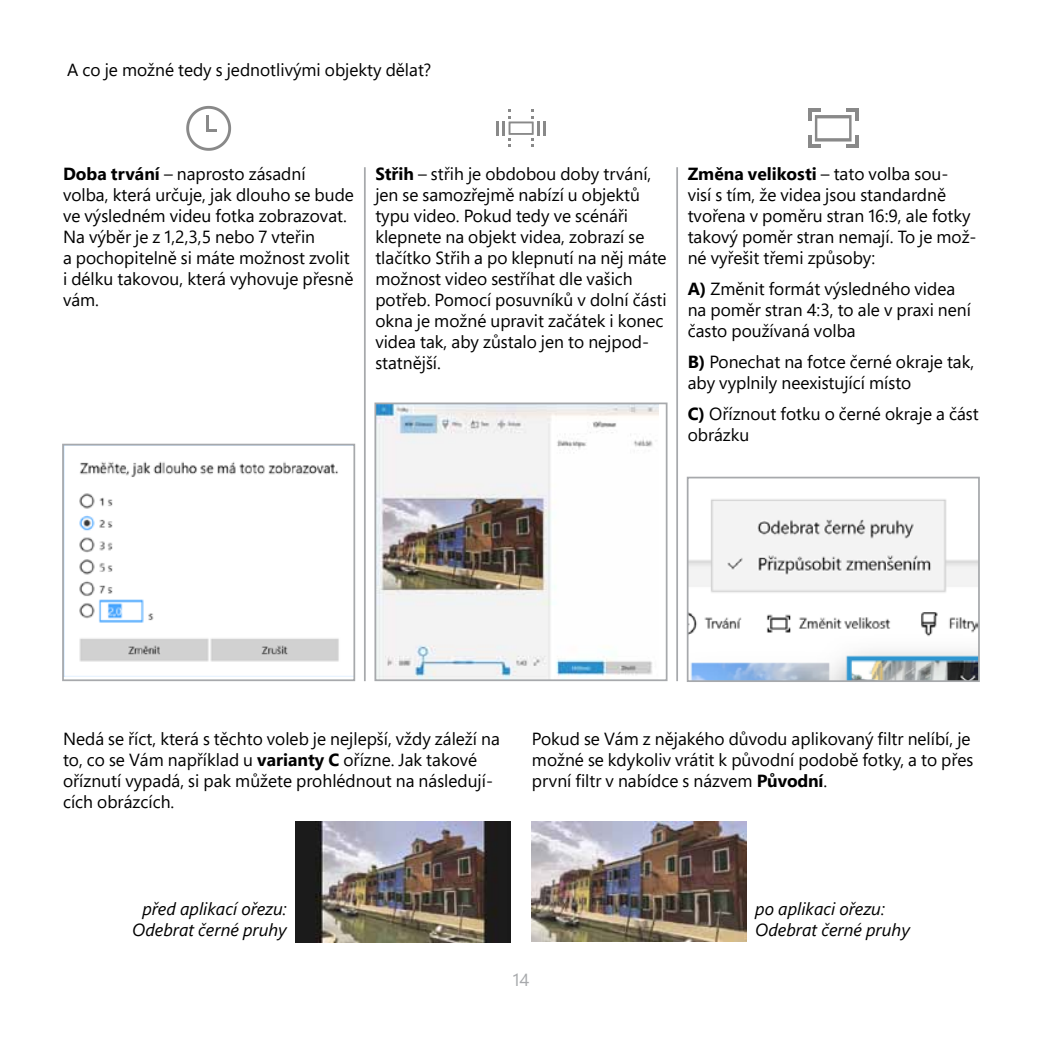
<style>
.page{position:relative;width:1042px;height:1042px;background:#fff}
.page>*{position:absolute;margin:0;border:0;box-sizing:border-box;transform-origin:0 0}
.t1{font:17.5px/21px "Segoe Pro";color:#000}
.t2{font:italic 17.5px/21px "Segoe Pro";color:#000;text-align:center}
.t3{font:17.5px "Segoe Pro";color:#a7a9ac}
.s1{font-weight:700}
</style>
<div class="page">
<hr style="left:364px;top:167px;width:2px;height:514px;background:#a7a9ac">
<hr style="left:676px;top:167px;width:2px;height:514px;background:#a7a9ac">
<svg style="left:186px;top:106px;width:45px;height:45px"></svg>
<hr style="left:502px;top:121px;width:3px;height:15px;background:#898989">
<hr style="left:496px;top:121px;width:3px;height:15px;background:#898989">
<hr style="left:543px;top:121px;width:3px;height:15px;background:#898989">
<hr style="left:537px;top:121px;width:3px;height:15px;background:#898989">
<svg style="left:508px;top:138px;width:3px;height:9px"></svg>
<svg style="left:531px;top:138px;width:3px;height:9px"></svg>
<svg style="left:508px;top:109px;width:3px;height:10px"></svg>
<svg style="left:531px;top:109px;width:3px;height:10px"></svg>
<div style="left:509px;top:122px;width:24px;height:13px;border:2px solid #898989"></div>
<svg style="left:808px;top:109px;width:50px;height:39px"></svg>
<img style="left:79px;top:461px;width:260px;height:201px">
<div style="left:62px;top:444px;width:293px;height:237px;border:2px solid #a7a9ac"></div>
<img style="left:377px;top:405px;width:282px;height:273px">
<div style="left:374px;top:402px;width:293px;height:279px;border:2px solid #a7a9ac"></div>
<img style="left:690px;top:499px;width:287px;height:180px">
<div style="left:687px;top:477px;width:293px;height:205px;border:2px solid #a7a9ac"></div>
<img style="left:296px;top:822px;width:214px;height:121px">
<img style="left:532px;top:822px;width:215px;height:120px">
<p class="t1" style="left:67px;top:59px;width:366px">A co je možné tedy s jednotlivými objekty dělat?</p>
<p class="t1" style="left:63px;top:163px;width:292px"><span class="s1">Doba trvání</span> – naprosto zásadní volba, která určuje, jak dlouho se bude ve výsledném videu fotka zobrazovat.<br>Na výběr je z 1,2,3,5 nebo 7 vteřin<br>a pochopitelně si máte možnost zvolit i délku takovou, která vyhovuje přesně vám.</p>
<p class="t1" style="left:375px;top:163px;width:293px"><span class="s1">Střih</span> – střih je obdobou doby trvání, jen se samozřejmě nabízí u objektů typu video. Pokud tedy ve scénáři klepnete na objekt videa, zobrazí se tlačítko Střih a po klepnutí na něj máte možnost video sestříhat dle vašich potřeb. Pomocí posuvníků v dolní části okna je možné upravit začátek i konec videa tak, aby zůstalo jen to nejpod&shy;statnější.</p>
<p class="t1" style="left:688px;top:163px;width:290px"><span class="s1">Změna velikosti</span> – tato volba sou-<br>visí s tím, že videa jsou standardně tvořena v poměru stran 16:9, ale fotky takový poměr stran nemají. To je mož&shy;né vyřešit třemi způsoby:</p>
<p class="t1" style="left:688px;top:278px;width:285px"><span class="s1">A)</span> Změnit formát výsledného videa na poměr stran 4:3, to ale v praxi není často používaná volba</p>
<p class="t1" style="left:688px;top:351px;width:288px"><span class="s1">B)</span> Ponechat na fotce černé okraje tak, aby vyplnily neexistující místo</p>
<p class="t1" style="left:688px;top:403px;width:292px"><span class="s1">C)</span> Oříznout fotku o černé okraje a část obrázku</p>
<p class="t1" style="left:63px;top:728px;width:438px">Nedá se říct, která s těchto voleb je nejlepší, vždy záleží na to, co se Vám například u <span class="s1">varianty C</span> ořízne. Jak takové oříznutí vypadá, si pak můžete prohlédnout na následují&shy;cích obrázcích.</p>
<p class="t1" style="left:532px;top:728px;width:443px">Pokud se Vám z nějakého důvodu aplikovaný filtr nelíbí, je možné se kdykoliv vrátit k původní podobě fotky, a to přes první filtr v nabídce s názvem <span class="s1">Původní</span>.</p>
<p class="t2" style="left:132px;top:897px;width:156px">před aplikací ořezu:<br>Odebrat černé pruhy</p>
<p class="t2" style="left:755px;top:897px;width:156px;text-align:left">po aplikaci ořezu:<br>Odebrat černé pruhy</p>
<p class="t3" style="left:513px;top:967px;width:18px">14</p>
</div>
